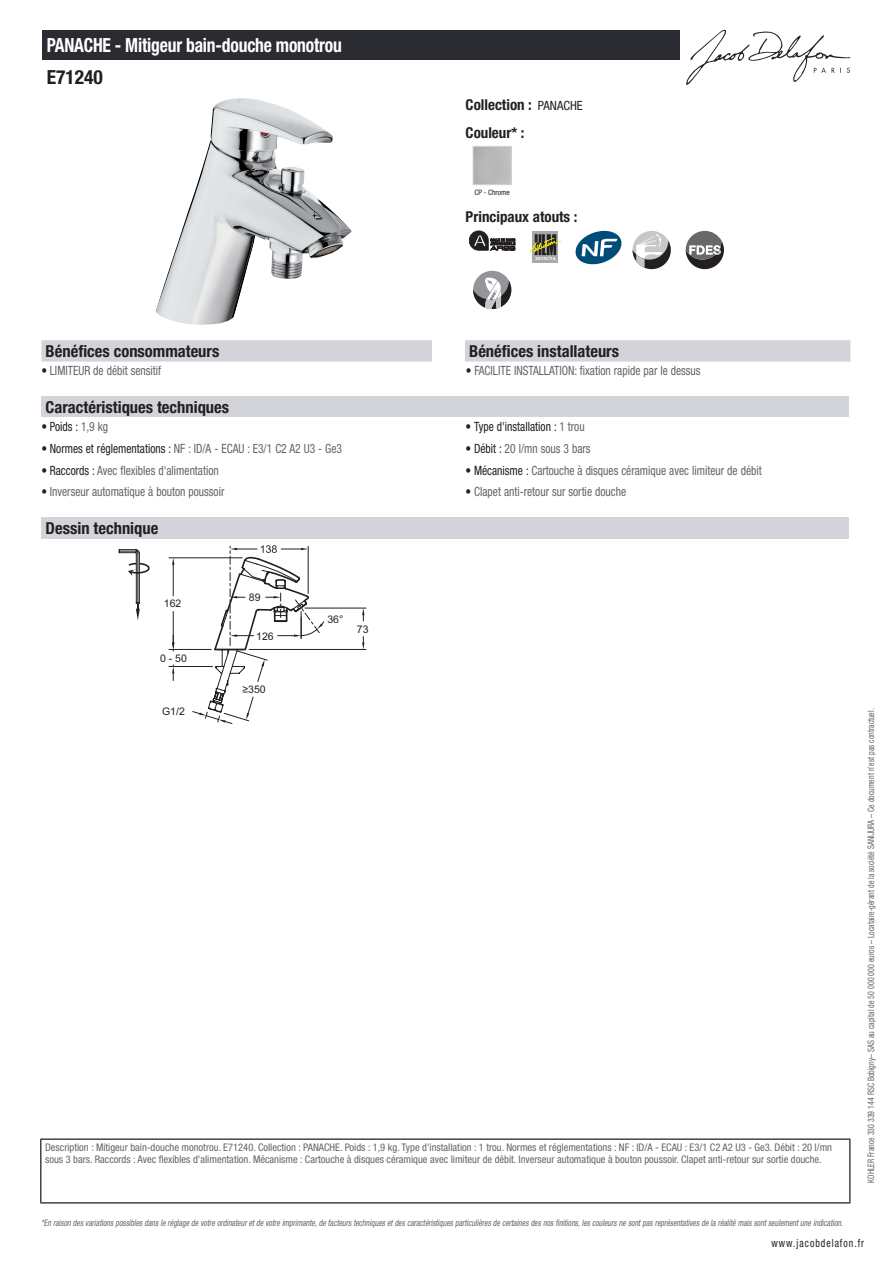
<style>
.page{position:relative;width:893px;height:1263px;background:#fff}
.page>*{position:absolute;margin:0;border:0;box-sizing:border-box;transform-origin:0 0}
.t1{font:700 condensed 19.5px "Helvetica Neue LT Std";letter-spacing:-.01em;color:#fff;scale:.9 1}
.t2{font:700 condensed 19.5px "Helvetica Neue LT Std";color:#231f20}
.t3{font:700 condensed 16.5px "Helvetica Neue LT Std";color:#231f20}
.t4{font:700 condensed 15px/27.8px "Helvetica Neue LT Std";color:#231f20}
.t5{font:condensed 12.75px "Helvetica Neue LT Std";color:#626568;scale:.9 1}
.t6{font:condensed 12.75px "Helvetica Neue LT Std";color:#231f20;scale:.9 1}
.t7{font:condensed 11.25px "Helvetica Neue LT Std";letter-spacing:.1em;color:#231f20;scale:.87 1}
.t8{font:condensed 10.5px/12px "Helvetica Neue LT Std";color:#626568}
.t9{font:10.5px "Arial";color:#231f20}
.t10{font:italic condensed 9px "Helvetica Neue LT Std";color:#626568;scale:.87 1}
.t11{font:condensed 9px "Helvetica Neue LT Std";color:#626568;scale:.87 1}
.t12{font:condensed 7.5px "Helvetica Neue LT Std";color:#231f20}
.t13{font:700 4.2px "DIN";color:#fff;scale:1.34 1}
.s1{font-weight:400;font-size:12.75px}
.s2{color:#231f20}
.s3{color:#626568}
</style>
<div class="page">
<svg style="left:686px;top:30px;width:164px;height:55px"></svg>
<img style="left:156px;top:98px;width:196px;height:227px">
<div style="left:473px;top:146px;width:39px;height:39px;border:1px solid #d3d4da"></div>
<svg style="left:469px;top:231px;width:46px;height:19px"></svg>
<div style="left:533px;top:231px;width:25px;height:31px;background:#a8a9ad"></div>
<svg style="left:530px;top:234px;width:31px;height:21px"></svg>
<svg style="left:575px;top:231px;width:46px;height:33px"></svg>
<div style="left:632px;top:231px;width:39px;height:38px;background:#c6c7c9;border-radius:50%"></div>
<svg style="left:632px;top:234px;width:39px;height:35px"></svg>
<svg style="left:686px;top:231px;width:38px;height:38px"></svg>
<div style="left:473px;top:271px;width:38px;height:38px;background:#939598;border-radius:50%"></div>
<svg style="left:473px;top:278px;width:38px;height:31px"></svg>
<div style="left:41px;top:340px;width:809px;height:22px;background:#d3d4da"></div>
<div style="left:432px;top:340px;width:33px;height:22px;background:#fff"></div>
<div style="left:41px;top:396px;width:808px;height:21px;background:#d3d4da"></div>
<div style="left:41px;top:518px;width:808px;height:21px;background:#d3d4da"></div>
<svg style="left:168px;top:545px;width:199px;height:179px"></svg>
<hr style="left:138px;top:553px;width:1px;height:50px;background:#231f20">
<hr style="left:139px;top:553px;width:1px;height:50px;background:#231f20">
<hr style="left:136px;top:553px;width:1px;height:50px;background:#231f20">
<svg style="left:136px;top:603px;width:4px;height:17px"></svg>
<svg style="left:128px;top:563px;width:22px;height:13px"></svg>
<svg style="left:119px;top:549px;width:21px;height:5px"></svg>
<div style="left:43px;top:30px;width:637px;height:30px;background:#2a2c32"></div>
<hr style="left:40px;top:1138px;width:810px;height:2px;background:#040503">
<hr style="left:40px;top:1140px;width:1px;height:62px;background:#040503">
<hr style="left:849px;top:1140px;width:1px;height:62px;background:#040503">
<hr style="left:40px;top:1202px;width:810px;height:1px;background:#040503">
<h1 class="t1" style="left:47px;top:33px;width:329px">PANACHE - Mitigeur bain-douche monotrou</h1>
<h1 class="t2" style="left:47px;top:65px;width:58px">E71240</h1>
<h3 class="t4" style="left:466px;top:90px;width:119px">Collection : <span class="s1">PANACHE<br></span>Couleur* :</h3>
<p class="t12" style="left:474px;top:188px;width:37px">CP - Chrome</p>
<h3 class="t4" style="left:466px;top:203px;width:113px">Principaux atouts :</h3>
<p class="t13" style="left:535px;top:256px;width:17px">2015/16</p>
<h2 class="t3" style="left:46px;top:341px;width:175px">Bénéfices consommateurs</h2>
<h2 class="t3" style="left:469px;top:341px;width:151px">Bénéfices installateurs</h2>
<p class="t5" style="left:41px;top:363px;width:135px"><span class="s2">•</span> LIMITEUR de débit sensitif</p>
<p class="t5" style="left:466px;top:363px;width:262px"><span class="s2">•</span> FACILITE INSTALLATION: fixation rapide par le dessus</p>
<h2 class="t3" style="left:46px;top:397px;width:185px">Caractéristiques techniques</h2>
<p class="t6" style="left:41px;top:419px;width:76px">• Poids : <span class="s3">1,9 kg</span></p>
<p class="t6" style="left:466px;top:419px;width:134px">• Type d'installation : <span class="s3">1 trou</span></p>
<p class="t5" style="left:41px;top:441px;width:336px"><span class="s2">• Normes et réglementations :</span> NF : ID/A - ECAU : E3/1 C2 A2 U3 - Ge3</p>
<p class="t5" style="left:466px;top:441px;width:140px"><span class="s2">• Débit :</span> 20 l/mn sous 3 bars</p>
<p class="t5" style="left:41px;top:463px;width:199px"><span class="s2">• Raccords :</span> Avec flexibles d'alimentation</p>
<p class="t5" style="left:466px;top:463px;width:330px"><span class="s2">• Mécanisme :</span> Cartouche à disques céramique avec limiteur de débit</p>
<p class="t5" style="left:41px;top:484px;width:205px"><span class="s2">•</span> Inverseur automatique à bouton poussoir</p>
<p class="t5" style="left:466px;top:484px;width:180px"><span class="s2">•</span> Clapet anti-retour sur sortie douche</p>
<h2 class="t3" style="left:46px;top:518px;width:114px">Dessin technique</h2>
<p class="t9" style="left:164px;top:597px;width:19px">162</p>
<p class="t9" style="left:160px;top:651px;width:28px">0 - 50</p>
<p class="t9" style="left:162px;top:704px;width:24px">G1/2</p>
<p class="t9" style="left:249px;top:590px;width:13px">89</p>
<p class="t9" style="left:256px;top:629px;width:19px">126</p>
<p class="t9" style="left:242px;top:682px;width:25px">≥350</p>
<p class="t9" style="left:327px;top:612px;width:17px">36°</p>
<p class="t9" style="left:357px;top:622px;width:13px">73</p>
<p class="t8" style="left:45px;top:1141px;width:788px">Description : Mitigeur bain-douche monotrou. E71240. Collection : PANACHE. Poids : 1,9 kg. Type d'installation : 1 trou. Normes et réglementations : NF : ID/A - ECAU : E3/1 C2 A2 U3 - Ge3. Débit : 20 l/mn sous 3 bars. Raccords : Avec flexibles d'alimentation. Mécanisme : Cartouche à disques céramique avec limiteur de débit. Inverseur automatique à bouton poussoir. Clapet anti-retour sur sortie douche.</p>
<p class="t11" style="left:866px;top:1183px;width:547px;rotate:-90deg">KOHLER France 330 339 144 RSC Bobigny– SAS au capital de 50 000 000 euros – Locataire-gérant de la société SANIJURA – Ce document n’est pas contractuel.</p>
<p class="t10" style="left:41px;top:1217px;width:925px">*En raison desvariationspossiblesdansle réglage de votre ordinateuretde votre imprimante,de facteurstechniquesetdescaractéristiquesparticulièresde certainesdesnosfinitions,lescouleursne sontpasreprésentativesde la réalité maissontseulementune indication.</p>
<p class="t7" style="left:772px;top:1237px;width:108px">www.jacobdelafon.fr</p>
</div>
